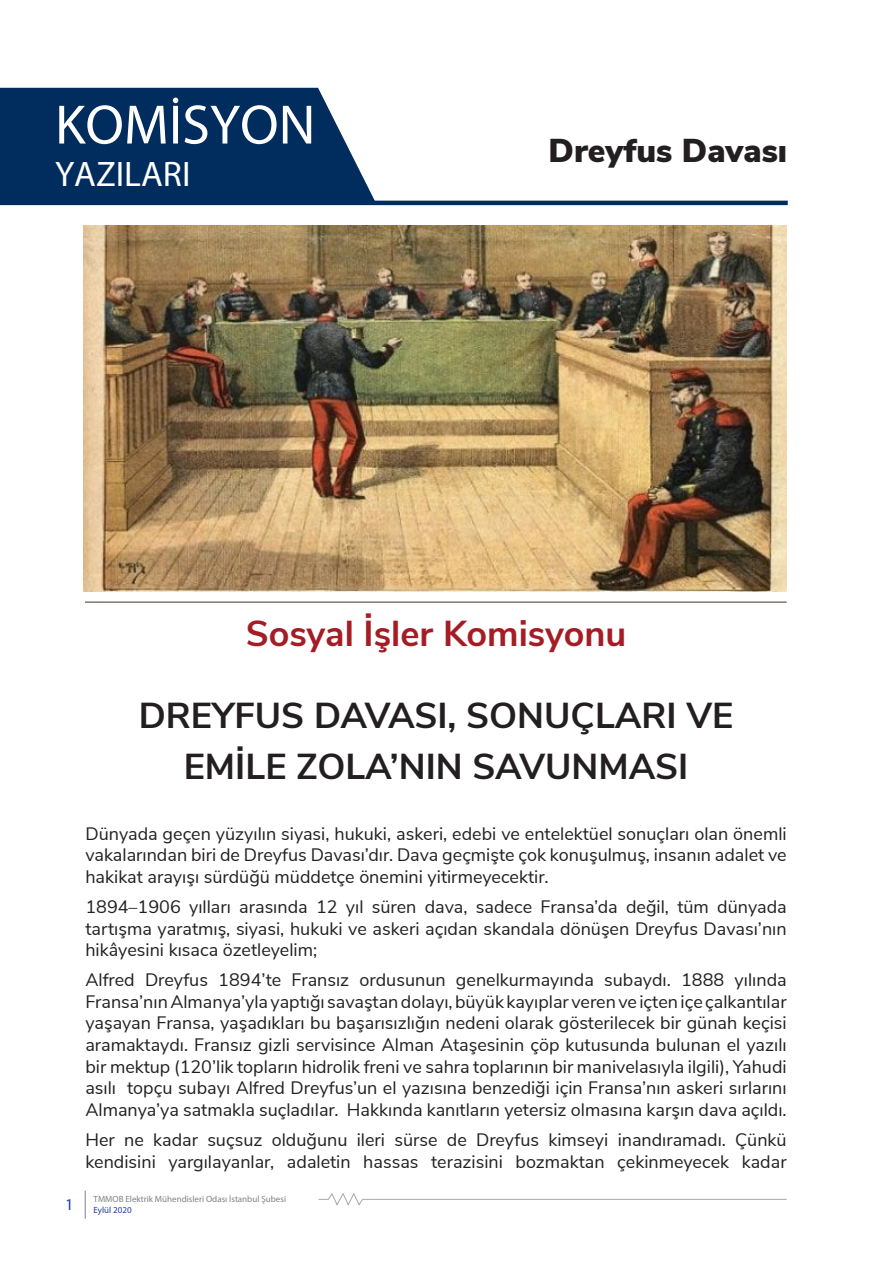
<style>
.page{position:relative;width:893px;height:1263px;background:#fff}
.page>*{position:absolute;margin:0;border:0;box-sizing:border-box;transform-origin:0 0}
.t1{font:55.95px "Myriad Pro";color:#fff}
.t2{font:700 36px "Nunito Sans";color:#231f20}
.t3{font:700 36px "Nunito Sans";color:#a41d25}
.t4{font:35.55px "Myriad Pro";color:#fff}
.t5{font:900 33px "Nunito Sans";color:#231f20}
.t6{font:18px/21.6px "Nunito Sans";color:#231f20;text-align:justify}
.t7{font:16.5px "Myriad Pro";color:#223f99}
.t8{font:9px "Myriad Pro";color:#808285}
.t9{font:9px "Myriad Pro";color:#223f99}
</style>
<div class="page">
<svg style="left:85px;top:1191px;width:1px;height:28px"></svg>
<hr style="left:371px;top:1199px;width:416px;height:1px;background:#a8a9ad">
<svg style="left:318px;top:1193px;width:53px;height:13px"></svg>
<img style="left:84px;top:225px;width:703px;height:366px">
<hr style="left:85px;top:601px;width:702px;height:2px;background:#80786b">
<svg style="left:0;top:88px;width:376px;height:113px;background:#133d6a"></svg>
<hr style="left:0;top:201px;width:788px;height:4px;background:#002d5e">
<p class="t1" style="left:55px;top:90px;width:262px">KOMİSYON</p>
<p class="t4" style="left:55px;top:152px;width:137px">YAZILARI</p>
<p class="t5" style="left:549px;top:127px;width:240px">Dreyfus Davası</p>
<p class="t3" style="left:246px;top:607px;width:382px">Sosyal İşler Komisyonu</p>
<p class="t2" style="left:139px;top:689px;width:596px">DREYFUS DAVASI, SONUÇLARI VE</p>
<p class="t2" style="left:184px;top:740px;width:506px">EMİLE ZOLA’NIN SAVUNMASI</p>
<p class="t6" style="left:85px;top:821px;width:703px">Dünyada geçen yüzyılın siyasi, hukuki, askeri, edebi ve entelektüel sonuçları olan önemli vakalarından biri de Dreyfus Davası’dır. Dava geçmişte çok konuşulmuş, insanın adalet ve hakikat arayışı sürdüğü müddetçe önemini yitirmeyecektir.</p>
<p class="t6" style="left:85px;top:895px;width:703px">1894–1906 yılları arasında 12 yıl süren dava, sadece Fransa’da değil, tüm dünyada tartışma yaratmış, siyasi, hukuki ve askeri açıdan skandala dönüşen Dreyfus Davası’nın hikâyesini kısaca özetleyelim;</p>
<p class="t6" style="left:85px;top:968px;width:703px">Alfred Dreyfus 1894’te Fransız ordusunun genelkurmayında subaydı. 1888 yılında Fransa’nın Almanya’yla yaptığı savaştan dolayı, büyük kayıplar veren ve içten içe çalkantılar yaşayan Fransa, yaşadıkları bu başarısızlığın nedeni olarak gösterilecek bir günah keçisi aramaktaydı. Fransız gizli servisince Alman Ataşesinin çöp kutusunda bulunan el yazılı bir mektup (120’lik topların hidrolik freni ve sahra toplarının bir manivelasıyla ilgili), Yahudi asılı topçu subayı Alfred Dreyfus’un el yazısına benzediği için Fransa’nın askeri sırlarını Almanya’ya satmakla suçladılar. Hakkında kanıtların yetersiz olmasına karşın dava açıldı.</p>
<p class="t6" style="left:85px;top:1128px;width:703px">Her ne kadar suçsuz olduğunu ileri sürse de Dreyfus kimseyi inandıramadı. Çünkü kendisini yargılayanlar, adaletin hassas terazisini bozmaktan çekinmeyecek kadar</p>
<p class="t7" style="left:65px;top:1194px;width:10px">1</p>
<p class="t8" style="left:94px;top:1193px;width:194px">TMMOB Elektrik Mühendisleri Odası İstanbul Şubesi</p>
<p class="t9" style="left:94px;top:1204px;width:40px">Eylül 2020</p>
</div>
